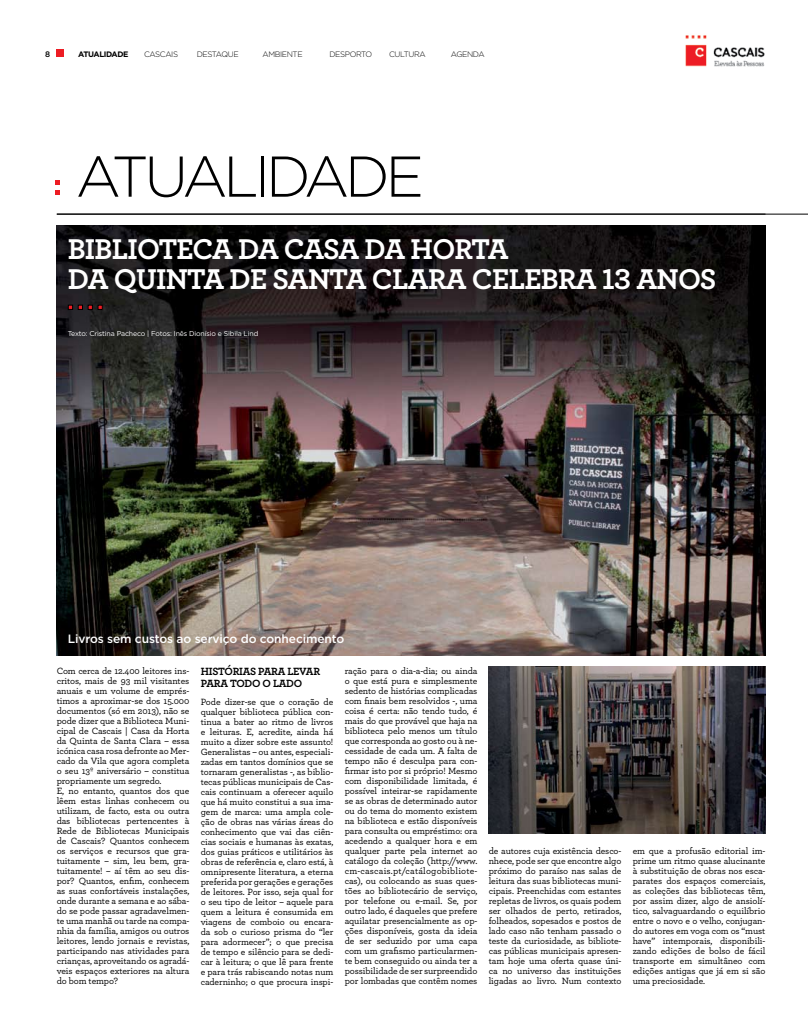
<style>
.page{position:relative;width:808px;height:1021px;background:#fff}
.page>*{position:absolute;margin:0;border:0;box-sizing:border-box;transform-origin:0 0}
.t1{font:300 57.4px "Gotham";color:#000}
.t2{font:700 30px "Archer";letter-spacing:-.025em;color:#fff}
.t3{font:700 30px "Archer";letter-spacing:-.045em;color:#fff}
.t4{font:500 12px "Gotham";letter-spacing:-.01em;color:#fff}
.t5{font:700 11px "Archer";letter-spacing:-.02em;color:#000}
.t6{font:700 11px "Archer";letter-spacing:.175em;color:#000}
.t7{font:500 9.5px/10px "Archer";letter-spacing:-.01em;color:#000;text-align:justify}
.t8{font:300 7.9px "Gotham";letter-spacing:-.05em;color:#000}
.t9{font:700 7.9px "Gotham";letter-spacing:-.05em;color:#000}
.t10{font:7px "Gotham";letter-spacing:-.02em;color:#fff}
</style>
<div class="page">
<img style="left:57px;top:225px;width:708px;height:430px">
<svg style="left:55px;top:181px;width:4px;height:13px"></svg>
<svg style="left:68px;top:304px;width:35px;height:6px"></svg>
<img style="left:489px;top:666px;width:276px;height:167px">
<hr style="left:57px;top:214px;width:751px;height:1px;background:#000">
<div style="left:57px;top:49px;width:7px;height:8px;background:#ed1c24"></div>
<img style="left:685px;top:35px;width:80px;height:32px">
<p class="t9" style="left:78px;top:49px;width:52px">ATUALIDADE</p>
<p class="t8" style="left:144px;top:49px;width:27px">CAS CAIS</p>
<p class="t8" style="left:197px;top:49px;width:12px">DESTA</p>
<p class="t8" style="left:221px;top:49px;width:17px">QUE</p>
<p class="t8" style="left:262px;top:49px;width:23px">AMBIENTE</p>
<p class="t8" style="left:329px;top:49px;width:12px">DESPORTO</p>
<p class="t8" style="left:389px;top:49px;width:32px">CULTURA</p>
<p class="t8" style="left:451px;top:49px;width:7px">AGEN</p>
<p class="t8" style="left:473px;top:49px;width:12px">DA</p>
<h1 class="t1" style="left:76px;top:140px;width:340px">ATUALI DADE</h1>
<h2 class="t2" style="left:68px;top:225px;width:35px">BIBLIOTECA</h2>
<h2 class="t3" style="left:238px;top:225px;width:253px">DA CASA DA HO RTA</h2>
<h2 class="t2" style="left:68px;top:255px;width:66px">DA QUINTA</h2>
<h2 class="t2" style="left:229px;top:255px;width:63px">DE SANTA</h2>
<h2 class="t2" style="left:372px;top:255px;width:118px">CLARA CELEB</h2>
<h2 class="t2" style="left:558px;top:255px;width:101px">RA 13 ANO</h2>
<h2 class="t2" style="left:700px;top:255px;width:18px">S</h2>
<p class="t10" style="left:68px;top:329px;width:192px">Texto: Cristina Pacheco | Fotos: Inês Dionísio e Sibila Lind</p>
<p class="t4" style="left:68px;top:631px;width:278px">Livros sem custos ao serviço do conhecimento</p>
<p class="t7" style="left:57px;top:665px;width:134px;text-align:left">Com cerca de 12.400 leitores ins&shy;critos, mais de 93 mil visitantes anuais e um volume de emprés&shy;timos a aproximar-se dos 15.000 documentos (só em 2013), não se pode dizer que a Biblioteca Muni&shy;cipal de Cascais | Casa da Horta da Quinta de Santa Clara – essa icónica casa rosa defronte ao Mer&shy;cado da Vila que agora completa o seu 13º aniversário – constitua propriamente um segredo.<br>E, no entanto, quantos dos que lêem estas linhas conhecem ou utilizam, de facto, esta ou outra das bibliotecas pertencentes à<br>Rede de Bibliotecas Municipais de Cascais? Quantos conhecem os serviços e recursos que gra&shy;tuitamente – sim, leu bem, gra&shy;tuitamente! – aí têm ao seu dis&shy;por? Quantos, enfim, conhecem as suas confortáveis instalações, onde durante a semana e ao sába&shy;do se pode passar agradavelmen&shy;te uma manhã ou tarde na compa&shy;nhia da família, amigos ou outros leitores, lendo jornais e revistas, participando nas atividades para crianças, aproveitando os agradá&shy;veis espaços exteriores na altura do bom tempo?</p>
<p class="t5" style="left:201px;top:663px;width:95px">HISTÓRIAS PARA LEVA</p>
<p class="t5" style="left:313px;top:663px;width:8px">R</p>
<p class="t7" style="left:345px;top:665px;width:134px">ração para o dia-a-dia; ou ainda o que está pura e simplesmente sedento de histórias complicadas com finais bem resolvidos -, uma coisa é certa: não tendo tudo, é mais do que provável que haja na biblioteca pelo menos um título que corresponda ao gosto ou à ne&shy;cessidade de cada um. A falta de tempo não é desculpa para con&shy;firmar isto por si próprio! Mesmo com disponibilidade limitada, é possível inteirar-se rapidamente se as obras de determinado autor ou do tema do momento existem na biblioteca e estão disponíveis para consulta ou empréstimo: ora acedendo a qualquer hora e em qualquer parte pela internet ao catálogo da coleção (http://www. cm-cascais.pt/catálogobibliote&shy;cas), ou colocando as suas ques&shy;tões ao bibliotecário de serviço, por telefone ou e-mail. Se, por outro lado, é daqueles que prefere aquilatar presencialmente as op&shy;ções disponíveis, gosta da ideia de ser seduzido por uma capa com um grafismo particularmen&shy;te bem conseguido ou ainda ter a possibilidade de ser surpreendido por lombadas que contêm nomes</p>
<p class="t6" style="left:201px;top:675px;width:101px">PARATODOOLADO</p>
<p class="t7" style="left:201px;top:696px;width:134px">Pode dizer-se que o coração de qualquer biblioteca pública con&shy;tinua a bater ao ritmo de livros e leituras. E, acredite, ainda há muito a dizer sobre este assunto!<br>Generalistas – ou antes, especiali&shy;zadas em tantos domínios que se tornaram generalistas -, as biblio&shy;tecas públicas municipais de Cas&shy;cais continuam a oferecer aquilo que há muito constitui a sua ima&shy;gem de marca: uma ampla cole&shy;ção de obras nas várias áreas do conhecimento que vai das ciên&shy;cias sociais e humanas às exatas, dos guias práticos e utilitários às obras de referência e, claro está, à omnipresente literatura, a eterna preferida por gerações e gerações de leitores. Por isso, seja qual for o seu tipo de leitor – aquele para quem a leitura é consumida em viagens de comboio ou encara&shy;da sob o curioso prisma do “ler para adormecer”; o que precisa de tempo e silêncio para se dedi&shy;car à leitura; o que lê para frente e para trás rabiscando notas num caderninho; o que procura inspi-</p>
<p class="t7" style="left:489px;top:845px;width:134px">de autores cuja existência desco&shy;nhece, pode ser que encontre algo próximo do paraíso nas salas de leitura das suas bibliotecas muni&shy;cipais. Preenchidas com estantes repletas de livros, os quais podem ser olhados de perto, retirados, folheados, sopesados e postos de lado caso não tenham passado o teste da curiosidade, as bibliote&shy;cas públicas municipais apresen&shy;tam hoje uma oferta quase úni&shy;ca no universo das instituições ligadas ao livro. Num contexto</p>
<p class="t7" style="left:633px;top:845px;width:134px">em que a profusão editorial im&shy;prime um ritmo quase alucinante à substituição de obras nos esca&shy;parates dos espaços comerciais, as coleções das bibliotecas têm, por assim dizer, algo de ansiolí&shy;tico, salvaguardando o equilíbrio entre o novo e o velho, conjugan&shy;do autores em voga com os “must have” intemporais, disponibili&shy;zando edições de bolso de fácil transporte em simultâneo com edições antigas que já em si são uma preciosidade.</p>
</div>
